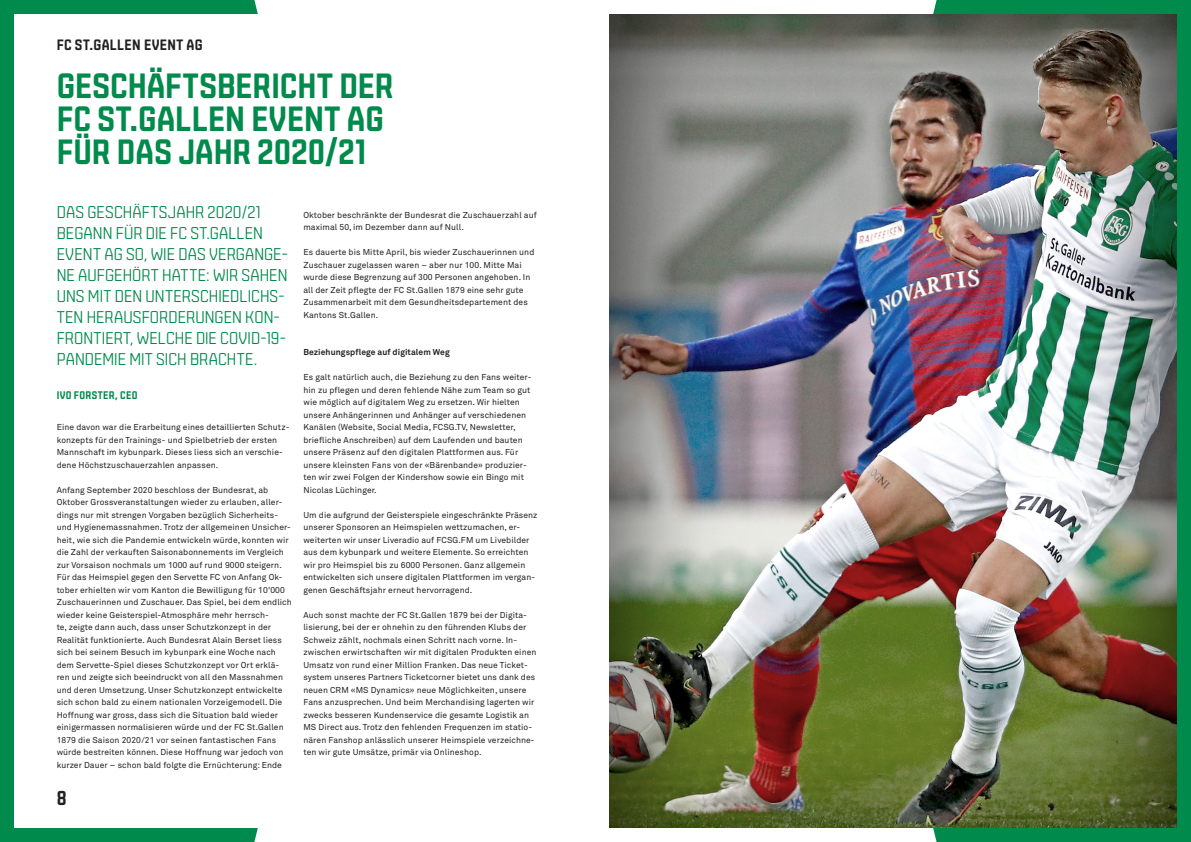
<style>
.page{position:relative;width:1191px;height:842px;background:#fff}
.page>*{position:absolute;margin:0;border:0;box-sizing:border-box;transform-origin:0 0}
.t1{font:700 35px/33px "Gruenweiss";letter-spacing:.005em;color:#008a4c}
.t2{font:700 20px "Gruenweiss";color:#231f20}
.t3{font:300 17px/21px "Gruenweiss";letter-spacing:.01em;color:#008a4c}
.t4{font:700 15px "Gruenweiss";letter-spacing:.025em;color:#231f20}
.t5{font:700 11px "Gruenweiss";letter-spacing:.03em;color:#008a4c}
.t6{font:8.5px/12.5px "Akkurat Std";letter-spacing:.01em;color:#231f20}
.t7{font:700 8.5px "Akkurat Std";letter-spacing:.01em;color:#231f20}
</style>
<div class="page">
<div style="left:0;top:0;width:595px;height:842px;background:#008a4c"></div>
<div style="left:595px;top:0;width:596px;height:842px;background:#008a4c"></div>
<div style="left:254px;top:0;width:340px;height:842px;background:#fff"></div>
<div style="left:597px;top:0;width:339px;height:842px;background:#fff"></div>
<div style="left:14px;top:14px;width:567px;height:814px;background:#fff"></div>
<hr style="left:594px;top:0;width:3px;height:842px;background:#fff">
<img style="left:609px;top:14px;width:567px;height:814px">
<h3 class="t4" style="left:57px;top:37px;width:148px">FC ST.GALLEN EVENT AG</h3>
<h1 class="t1" style="left:57px;top:69px;width:338px">GESCHÄFTSBERICHT DER<br>FC ST.GALLEN EVENT AG<br>FÜR DAS JAHR 2020/21</h1>
<h3 class="t3" style="left:57px;top:201px;width:233px">DAS GESCHÄFTSJAHR 2020/21<br>BEGANN FÜR DIE FC ST.GALLEN<br>EVENT AG SO, WIE DAS VERGANGE-<br>NE AUFGEHÖRT HATTE: WIR SAHEN<br>UNS MIT DEN UNTERSCHIEDLICHS-<br>TEN HERAUSFORDERUNGEN KON-<br>FRONTIERT, WELCHE DIE COVID-19-<br>PANDEMIE MIT SICH BRACHTE.</h3>
<p class="t5" style="left:57px;top:389px;width:82px">IVO FORSTER, CEO</p>
<p class="t6" style="left:57px;top:421px;width:234px">Eine davon war die Erarbeitung eines detaillierten Schutz&shy;konzepts für den Trainings- und Spielbetrieb der ersten Mannschaft im kybunpark. Dieses liess sich an verschie&shy;dene Höchstzuschauerzahlen anpassen.</p>
<p class="t6" style="left:57px;top:484px;width:237px">Anfang September 2020 beschloss der Bundesrat, ab Oktober Grossveranstaltungen wieder zu erlauben, aller&shy;dings nur mit strengen Vorgaben bezüglich Sicherheits&shy;und Hygienemassnahmen. Trotz der allgemeinen Unsicher&shy;heit, wie sich die Pandemie entwickeln würde, konnten wir die Zahl der verkauften Saisonabonnements im Vergleich zur Vorsaison nochmals um 1000 auf rund 9000 steigern.<br>Für das Heimspiel gegen den Servette FC von Anfang Ok&shy;tober erhielten wir vom Kanton die Bewilligung für 10'000<br>Zuschauerinnen und Zuschauer. Das Spiel, bei dem endlich wieder keine Geisterspiel-Atmosphäre mehr herrsch-<br>te, zeigte dann auch, dass unser Schutzkonzept in der Realität funktionierte. Auch Bundesrat Alain Berset liess sich bei seinem Besuch im kybunpark eine Woche nach dem Servette-Spiel dieses Schutzkonzept vor Ort erklä&shy;ren und zeigte sich beeindruckt von all den Massnahmen und deren Umsetzung. Unser Schutzkonzept entwickelte sich schon bald zu einem nationalen Vorzeigemodell. Die Hoffnung war gross, dass sich die Situation bald wieder einigermassen normalisieren würde und der FC St.Gallen 1879 die Saison 2020/21 vor seinen fantastischen Fans würde bestreiten können. Diese Hoffnung war jedoch von kurzer Dauer – schon bald folgte die Ernüchterung: Ende</p>
<h2 class="t2" style="left:57px;top:787px;width:11px">8</h2>
<p class="t6" style="left:303px;top:209px;width:235px">Oktober beschränkte der Bundesrat die Zuschauerzahl auf maximal 50, im Dezember dann auf Null.</p>
<p class="t6" style="left:303px;top:246px;width:232px">Es dauerte bis Mitte April, bis wieder Zuschauerinnen und Zuschauer zugelassen waren – aber nur 100. Mitte Mai wurde diese Begrenzung auf 300 Personen angehoben. In all der Zeit pflegte der FC St.Gallen 1879 eine sehr gute Zusammenarbeit mit dem Gesundheitsdepartement des Kantons St.Gallen.</p>
<p class="t7" style="left:303px;top:347px;width:148px">Beziehungspflege auf digitalem Weg</p>
<p class="t6" style="left:303px;top:371px;width:230px">Es galt natürlich auch, die Beziehung zu den Fans weiter&shy;hin zu pflegen und deren fehlende Nähe zum Team so gut wie möglich auf digitalem Weg zu ersetzen. Wir hielten unsere Anhängerinnen und Anhänger auf verschiedenen Kanälen (Website, Social Media, FCSG.TV, Newsletter, briefliche Anschreiben) auf dem Laufenden und bauten unsere Präsenz auf den digitalen Plattformen aus. Für unsere kleinsten Fans von der «Bärenbande» produzier&shy;ten wir zwei Folgen der Kindershow sowie ein Bingo mit Nicolas Lüchinger.</p>
<p class="t6" style="left:303px;top:509px;width:236px">Um die aufgrund der Geisterspiele eingeschränkte Präsenz unserer Sponsoren an Heimspielen wettzumachen, er&shy;weiterten wir unser Liveradio auf FCSG.FM um Livebilder aus dem kybunpark und weitere Elemente. So erreichten wir pro Heimspiel bis zu 6000 Personen. Ganz allgemein entwickelten sich unsere digitalen Plattformen im vergan&shy;genen Geschäftsjahr erneut hervorragend.</p>
<p class="t6" style="left:303px;top:609px;width:234px">Auch sonst machte der FC St.Gallen 1879 bei der Digita&shy;lisierung, bei der er ohnehin zu den führenden Klubs der Schweiz zählt, nochmals einen Schritt nach vorne. In&shy;zwischen erwirtschaften wir mit digitalen Produkten einen Umsatz von rund einer Million Franken. Das neue Ticket&shy;system unseres Partners Ticketcorner bietet uns dank des neuen CRM «MS Dynamics» neue Möglichkeiten, unsere Fans anzusprechen. Und beim Merchandising lagerten wir zwecks besseren Kundenservice die gesamte Logistik an MS Direct aus. Trotz den fehlenden Frequenzen im statio&shy;nären Fanshop anlässlich unserer Heimspiele verzeichne&shy;ten wir gute Umsätze, primär via Onlineshop.</p>
</div>
